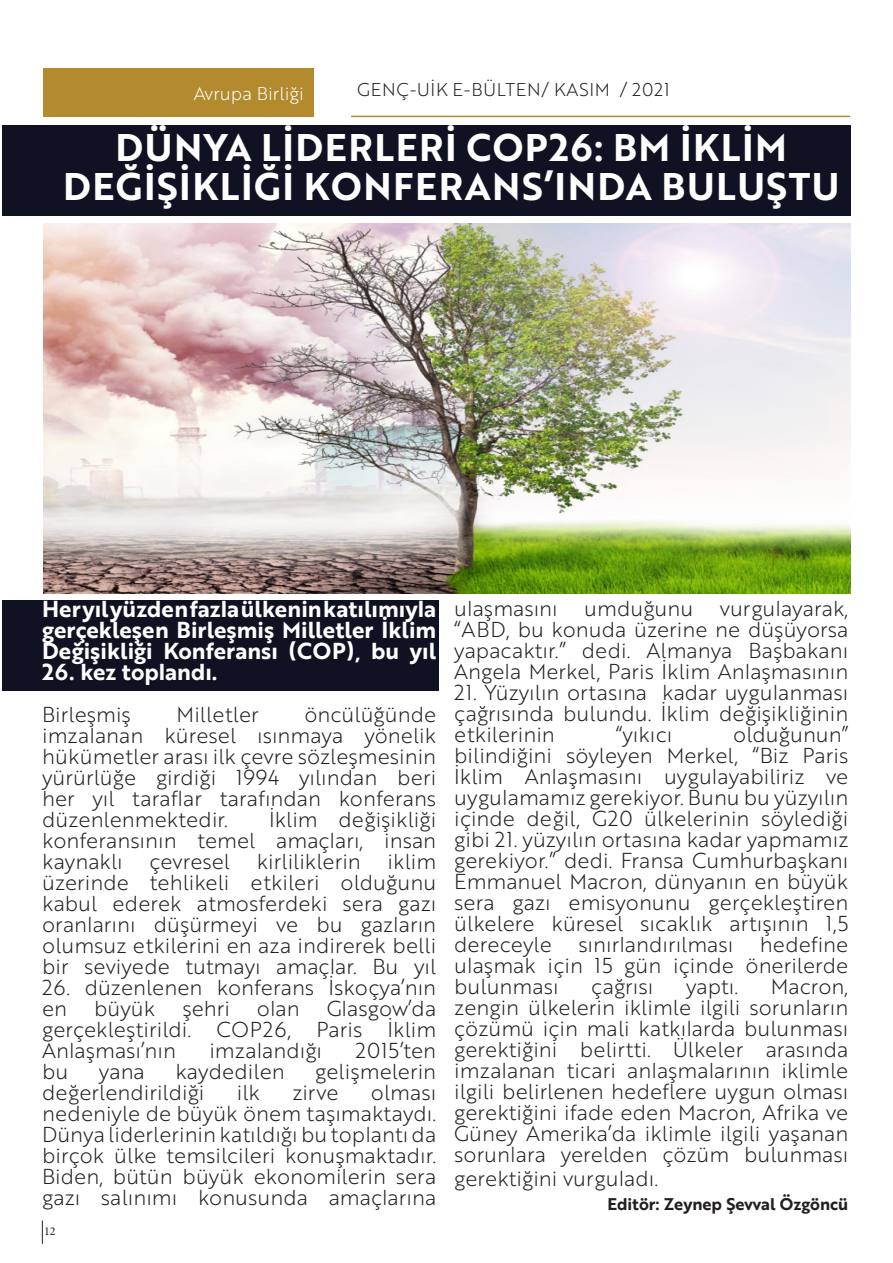
<style>
.page{position:relative;width:893px;height:1263px;background:#fff}
.page>*{position:absolute;margin:0;border:0;box-sizing:border-box;transform-origin:0 0}
.t1{font:700 37.5px/39px "Brother 1816";letter-spacing:.04em;color:#fff;text-align:center}
.t2{font:700 22.5px/21px "Brother 1816";color:#fff;text-align:justify}
.t3{font:300 21px/21px "Brother 1816";color:#231f20;text-align:justify}
.t4{font:300 18px "Brother 1816";letter-spacing:.04em;color:#231f20}
.t5{font:300 18px "Brother 1816";color:#fff}
.t6{font:700 16.5px "Brother 1816";color:#231f20}
.t7{font:12px "Minion Pro";color:#231f20}
</style>
<div class="page">
<svg style="left:42px;top:1220px;width:1px;height:24px"></svg>
<div style="left:43px;top:69px;width:270px;height:48px;background:#b38a2e"></div>
<hr style="left:351px;top:116px;width:499px;height:1px;background:#b38a2e">
<div style="left:3px;top:125px;width:848px;height:90px;background:#101123"></div>
<img style="left:44px;top:223px;width:807px;height:370px">
<div style="left:2px;top:600px;width:436px;height:91px;background:#101123"></div>
<p class="t5" style="left:194px;top:80px;width:112px">Avrupa Birliği</p>
<p class="t4" style="left:357px;top:76px;width:314px">GENÇ-UİK E-BÜLTEN/ KASIM / 2021</p>
<p class="t1" style="left:63px;top:127px;width:778px">DÜNYA LİDERLERİ COP26: BM İKLİM<br>DEĞİŞİKLİĞİ KONFERANS’INDA BULUŞTU</p>
<p class="t2" style="left:42px;top:598px;width:396px">Her yıl yüzden fazla ülkenin katılımıyla gerçekleşen Birleşmiş Milletler İklim Değişikliği Konferansı (COP), bu yıl</p>
<p class="t2" style="left:42px;top:661px;width:177px">26. kez toplandı.</p>
<p class="t3" style="left:42px;top:703px;width:90px">Birleşmiş</p>
<p class="t3" style="left:177px;top:703px;width:84px">Milletler</p>
<p class="t3" style="left:42px;top:703px;width:396px;text-indent:262px">öncülüğünde imzalanan küresel ısınmaya yönelik hükümetler arası ilk çevre sözleşmesinin yürürlüğe girdiği 1994 yılından beri her yıl taraflar tarafından konferans düzenlenmektedir.</p>
<p class="t3" style="left:42px;top:808px;width:396px;text-indent:227px">İklim değişikliği konferansının temel amaçları, insan kaynaklı</p>
<p class="t3" style="left:42px;top:850px;width:396px;text-indent:345px">iklim üzerinde tehlikeli etkileri olduğunu kabul ederek atmosferdeki sera gazı oranlarını düşürmeyi ve bu gazların olumsuz etkilerini en aza indirerek belli bir seviyede tutmayı amaçlar. Bu yıl</p>
<p class="t3" style="left:42px;top:976px;width:396px">26. düzenlenen konferans İskoçya’nın en</p>
<p class="t3" style="left:149px;top:850px;width:82px">çevresel</p>
<p class="t3" style="left:257px;top:850px;width:106px">kirliliklerin</p>
<p class="t3" style="left:42px;top:997px;width:396px;text-indent:285px">Glasgow’da gerçekleştirildi. COP26, Paris İklim Anlaşması’nın</p>
<p class="t3" style="left:94px;top:997px;width:63px">büyük</p>
<p class="t3" style="left:182px;top:997px;width:49px">şehri</p>
<p class="t3" style="left:257px;top:997px;width:44px">olan</p>
<p class="t3" style="left:209px;top:1039px;width:114px">imzalandığı</p>
<p class="t3" style="left:355px;top:1039px;width:82px">2015’ten</p>
<p class="t3" style="left:42px;top:1060px;width:28px">bu</p>
<p class="t3" style="left:99px;top:1060px;width:47px">yana</p>
<p class="t3" style="left:175px;top:1060px;width:111px">kaydedilen</p>
<p class="t3" style="left:315px;top:1060px;width:122px">gelişmelerin</p>
<p class="t3" style="left:42px;top:1081px;width:164px">değerlendirildiği</p>
<p class="t3" style="left:237px;top:1081px;width:25px">ilk</p>
<p class="t3" style="left:292px;top:1081px;width:48px">zirve</p>
<p class="t3" style="left:42px;top:1081px;width:396px;text-indent:329px">olması nedeniyle de büyük önem taşımaktaydı.<br>Dünya liderlerinin katıldığı bu toplantı da birçok ülke temsilcileri konuşmaktadır.<br>Biden, bütün büyük ekonomilerin sera gazı salınımı konusunda amaçlarına</p>
<p class="t7" style="left:44px;top:1223px;width:13px">12</p>
<p class="t3" style="left:454px;top:597px;width:396px;text-indent:266px">vurgulayarak, “ABD, bu konuda üzerine ne düşüyorsa yapacaktır.” dedi. Almanya Başbakanı Angela Merkel, Paris İklim Anlaşmasının</p>
<p class="t3" style="left:454px;top:681px;width:396px">21. Yüzyılın ortasına kadar uygulanması çağrısında bulundu. İklim değişikliğinin etkilerinin</p>
<p class="t3" style="left:454px;top:597px;width:105px">ulaşmasını</p>
<p class="t3" style="left:584px;top:597px;width:111px">umduğunu</p>
<p class="t3" style="left:454px;top:723px;width:396px;text-indent:279px">olduğunun” bilindiğini söyleyen Merkel, “Biz Paris İklim Anlaşmasını uygulayabiliriz ve uygulamamız gerekiyor. Bunu bu yüzyılın içinde değil, G20 ülkelerinin söylediği gibi 21. yüzyılın ortasına kadar yapmamız gerekiyor.” dedi. Fransa Cumhurbaşkanı Emmanuel Macron, dünyanın en büyük sera gazı emisyonunu gerçekleştiren ülkelere küresel sıcaklık artışının 1,5 dereceyle</p>
<p class="t3" style="left:616px;top:723px;width:58px">“yıkıcı</p>
<p class="t3" style="left:454px;top:933px;width:396px;text-indent:306px">hedefine ulaşmak için 15 gün içinde önerilerde bulunması</p>
<p class="t3" style="left:578px;top:933px;width:157px">sınırlandırılması</p>
<p class="t3" style="left:454px;top:975px;width:396px;text-indent:317px">Macron, zengin ülkelerin iklimle ilgili sorunların çözümü için mali katkılarda bulunması gerektiğini belirtti. Ülkeler arasında imzalanan ticari anlaşmalarının iklimle ilgili belirlenen hedeflere uygun olması gerektiğini ifade eden Macron, Afrika ve Güney Amerika’da iklimle ilgili yaşanan sorunlara yerelden çözüm bulunması</p>
<p class="t3" style="left:454px;top:1167px;width:205px">gerektiğini vurguladı.</p>
<p class="t6" style="left:607px;top:1192px;width:243px">Editör: Zeynep Şevval Özgöncü</p>
<p class="t3" style="left:591px;top:975px;width:64px">çağrısı</p>
<p class="t3" style="left:686px;top:975px;width:54px">yaptı.</p>
</div>
